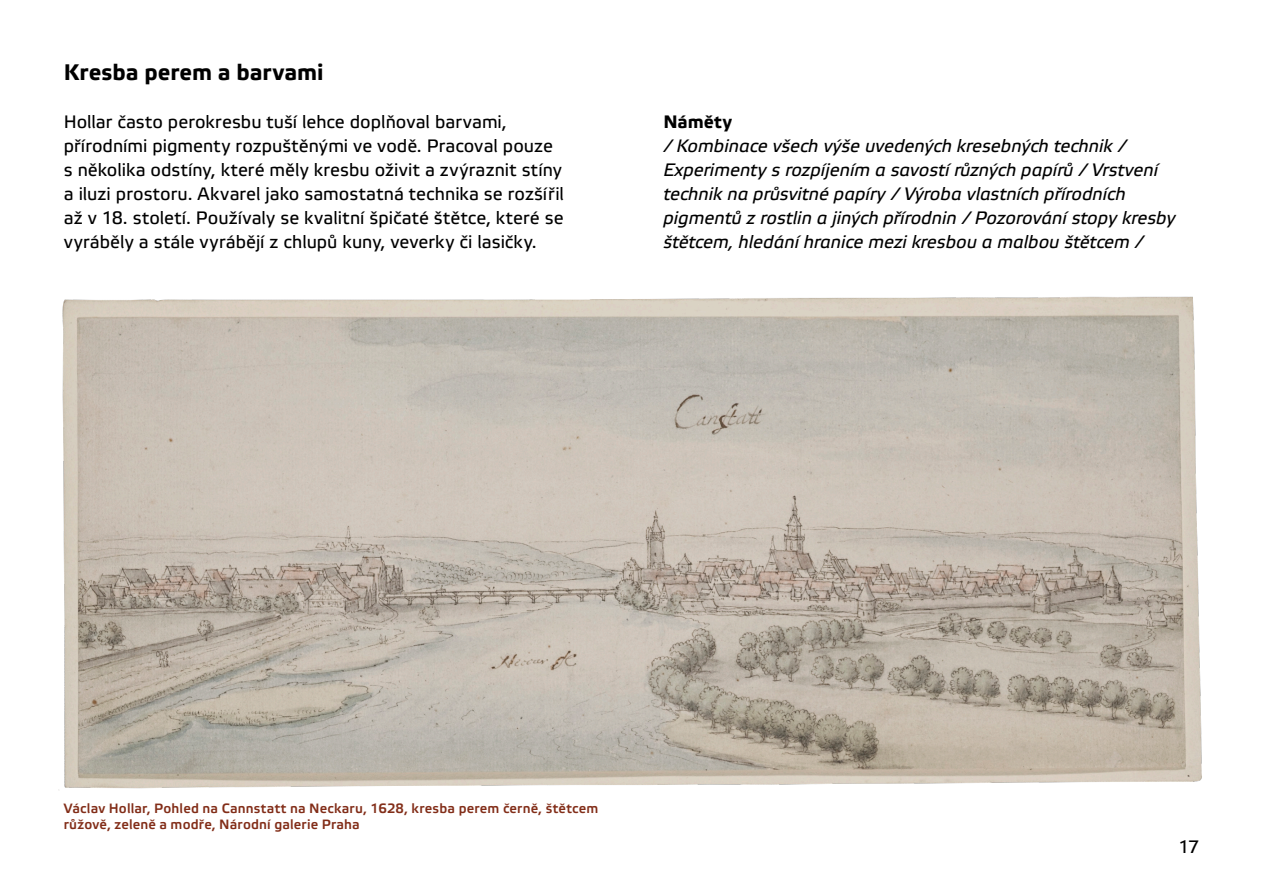
<style>
.page{position:relative;width:1263px;height:893px;background:#fff}
.page>*{position:absolute;margin:0;border:0;box-sizing:border-box;transform-origin:0 0}
.t1{font:700 22.5px "Etelka Text";letter-spacing:.015em;color:#000}
.t2{font:18px/24px "Etelka Text";color:#000}
.t3{font:italic 18px/24px "Etelka Text";letter-spacing:-.005em;color:#000}
.t4{font:700 18px "Etelka Text";color:#000}
.t5{font:500 13.5px/16.2px "Etelka";letter-spacing:.015em;color:#822d18}
</style>
<div class="page">
<img style="left:58px;top:296px;width:1144px;height:494px">
<p class="t1" style="left:64px;top:58px;width:261px">Kresba perem a barvami</p>
<p class="t2" style="left:64px;top:110px;width:502px">Hollar často perokresbu tuší lehce doplňoval barvami, přírodními pigmenty rozpuštěnými ve vodě. Pracoval pouze s několika odstíny, které měly kresbu oživit a zvýraznit stíny a iluzi prostoru. Akvarel jako samostatná technika se rozšířil až v 18. století. Používaly se kvalitní špičaté štětce, které se vyráběly a stále vyrábějí z chlupů kuny, veverky či lasičky.</p>
<p class="t4" style="left:663px;top:110px;width:70px">Náměty</p>
<p class="t3" style="left:663px;top:134px;width:514px">/ Kombinace všech výše uvedených kresebných technik / Experimenty s rozpíjením a savostí různých papírů / Vrstvení technik na průsvitné papíry / Výroba vlastních přírodních pigmentů z rostlin a jiných přírodnin / Pozorování stopy kresby štětcem, hledání hranice mezi kresbou a malbou štětcem /</p>
<p class="t5" style="left:64px;top:800px;width:536px">Václav Hollar, Pohled na Cannstatt na Neckaru, 1628, kresba perem černě, štětcem růžově, zeleně a modře, Národní galerie Praha</p>
<p class="t2" style="left:1178px;top:835px;width:22px">17</p>
</div>
